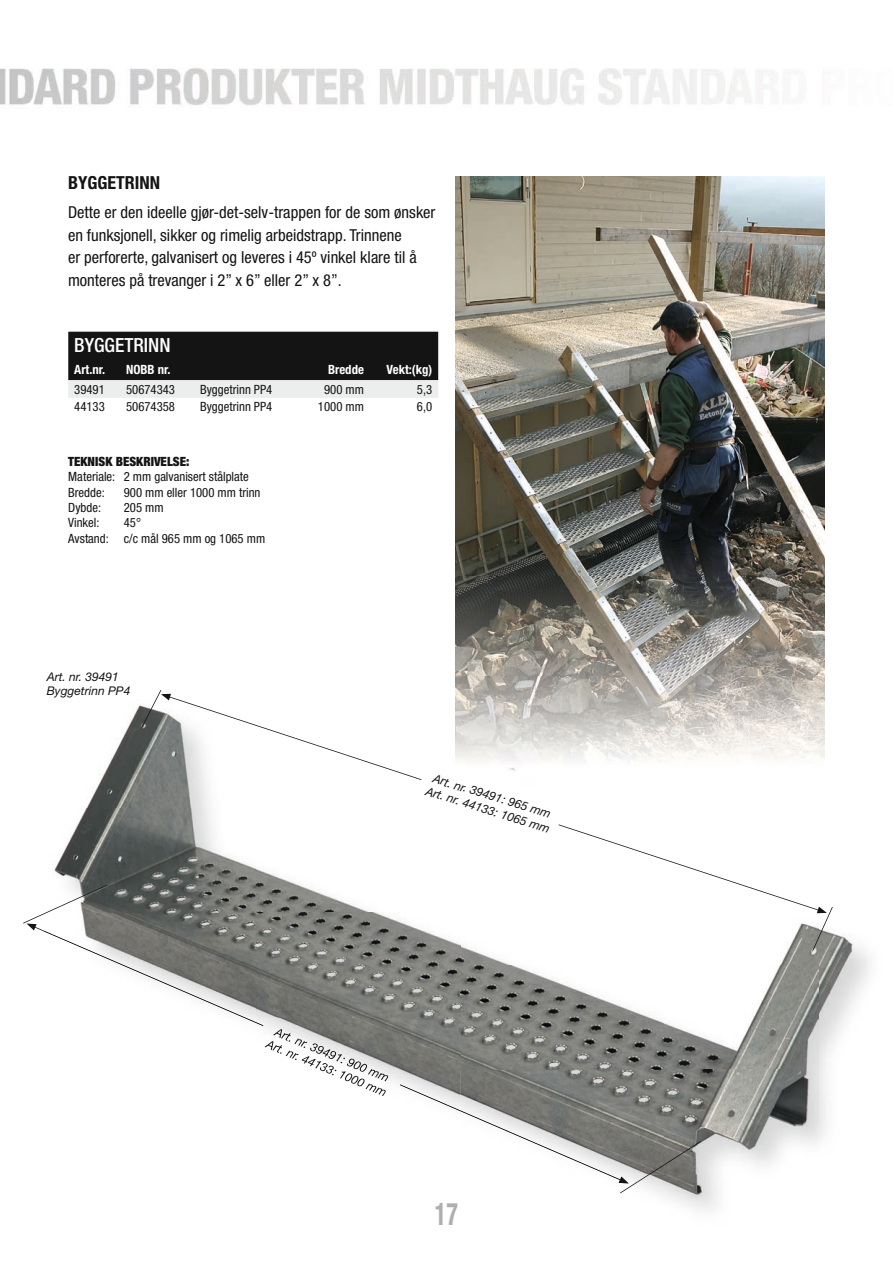
<style>
.page{position:relative;width:893px;height:1263px;background:#fff}
.page>*{position:absolute;margin:0;border:0;box-sizing:border-box;transform-origin:0 0}
.t1{font:700 condensed 31.2px "Helvetica Neue LT Std";color:#afafb0;scale:.77 1}
.t2{font:500 condensed 19.5px "Helvetica Neue LT Std";color:#fff}
.t3{font:700 condensed 18px "Helvetica Neue LT Std";color:#131413}
.t4{font:condensed 16.5px/22.5px "Helvetica Neue LT Std";color:#131413}
.t5{font:condensed 12.75px/15.3px "Helvetica Neue LT Std";color:#131413}
.t6{font:700 condensed 12.75px "Helvetica Neue LT Std";color:#fff}
.t7{font:900 condensed 12.75px "Helvetica Neue LT Std";color:#131413}
.t8{font:italic 12px/14.4px "Helvetica Neue LT Std";color:#131413}
</style>
<div class="page">
<img style="left:0;top:68px;width:802px;height:38px">
<svg style="left:68px;top:332px;width:370px;height:66px;background:#4e4f4e"></svg>
<img style="left:455px;top:176px;width:370px;height:501px">
<img style="left:455px;top:677px;width:370px;height:27px">
<img style="left:52px;top:705px;width:408px;height:379px">
<img style="left:818px;top:933px;width:51px;height:208px">
<img style="left:460px;top:923px;width:358px;height:289px">
<img style="left:52px;top:934px;width:115px;height:49px">
<img style="left:164px;top:983px;width:99px;height:43px">
<img style="left:404px;top:1084px;width:104px;height:47px">
<img style="left:506px;top:1131px;width:114px;height:49px">
<img style="left:254px;top:1018px;width:150px;height:69px">
<img style="left:273px;top:1027px;width:116px;height:55px">
<img style="left:264px;top:1039px;width:123px;height:57px">
<svg style="left:168px;top:696px;width:652px;height:215px"></svg>
<svg style="left:416px;top:766px;width:147px;height:74px"></svg>
<svg style="left:141px;top:690px;width:30px;height:38px"></svg>
<svg style="left:812px;top:907px;width:21px;height:44px"></svg>
<svg style="left:23px;top:884px;width:85px;height:51px"></svg>
<svg style="left:619px;top:1141px;width:82px;height:52px;background:#939390"></svg>
<p class="t3" style="left:68px;top:172px;width:93px">BYGGETRINN</p>
<p class="t4" style="left:68px;top:201px;width:369px">Dette er den ideelle gjør-det-selv-trappen for de som ønsker en funksjonell, sikker og rimelig arbeidstrapp. Trinnene<br>er perforerte, galvanisert og leveres i 45º vinkel klare til å monteres på tre v anger i 2” x 6” eller 2” x 8”.</p>
<p class="t2" style="left:74px;top:333px;width:98px">BYGGETRINN</p>
<p class="t6" style="left:74px;top:362px;width:32px">Art.nr.</p>
<p class="t6" style="left:126px;top:362px;width:46px">NOBB nr.</p>
<p class="t6" style="left:328px;top:362px;width:37px">Bredde</p>
<p class="t6" style="left:386px;top:362px;width:47px">Vekt:(kg)</p>
<p class="t5" style="left:74px;top:381px;width:32px">39491</p>
<p class="t5" style="left:126px;top:381px;width:50px">50674343</p>
<p class="t5" style="left:200px;top:381px;width:74px">Byggetrinn PP4</p>
<p class="t5" style="left:324px;top:381px;width:41px">900 mm</p>
<p class="t5" style="left:417px;top:381px;width:17px">5,3</p>
<p class="t5" style="left:74px;top:399px;width:32px">44133</p>
<p class="t5" style="left:126px;top:399px;width:50px">50674358</p>
<p class="t5" style="left:200px;top:399px;width:74px">Byggetrinn PP4</p>
<p class="t5" style="left:318px;top:399px;width:47px">1000 mm</p>
<p class="t5" style="left:417px;top:399px;width:17px">6,0</p>
<p class="t7" style="left:68px;top:454px;width:123px">TEKNISK BESKRIVELSE:</p>
<p class="t5" style="left:68px;top:469px;width:182px">Materiale: 2 mm galvanisert stålplate<br>Bredde:</p>
<p class="t5" style="left:124px;top:484px;width:138px">900 mm eller 1000 mm trinn</p>
<p class="t5" style="left:68px;top:500px;width:34px">Dybde:</p>
<p class="t5" style="left:124px;top:500px;width:41px">205 mm</p>
<p class="t5" style="left:68px;top:515px;width:33px">Vinkel:</p>
<p class="t5" style="left:68px;top:515px;width:198px;text-indent:56px">45°<br>Avstand: c/c mål 965 mm og 1065 mm</p>
<p class="t8" style="left:47px;top:669px;width:85px">Art. nr. 39491<br>Byggetrinn PP4</p>
<p class="t8" style="left:432px;top:770px;width:131px;rotate:17deg">Art. nr. 39491: 965 mm<br>Art. nr. 44133: 1065 mm</p>
<h1 class="t1" style="left:435px;top:1195px;width:31px">17</h1>
</div>
